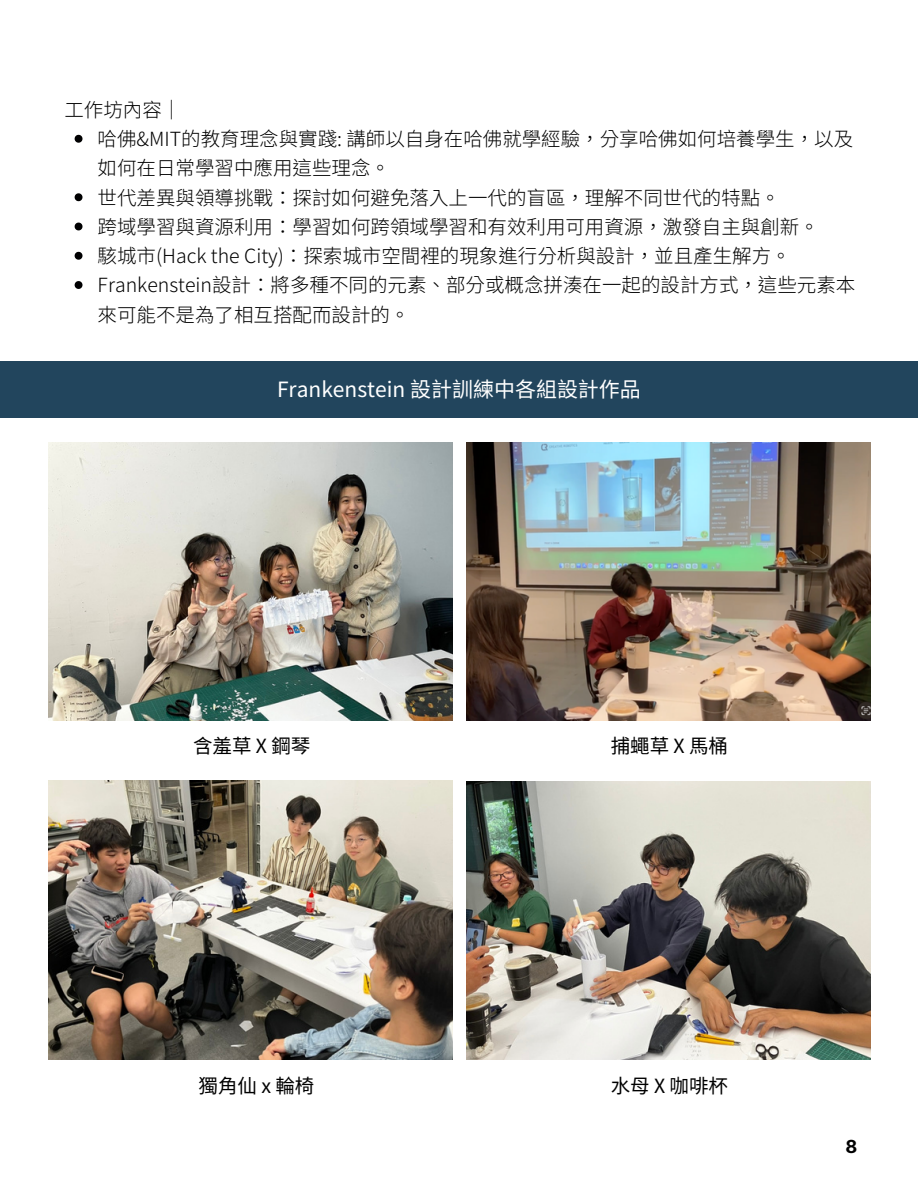
<style>
.page{position:relative;width:918px;height:1188px;background:#fff}
.page>*{position:absolute;margin:0;border:0;box-sizing:border-box;transform-origin:0 0}
.t1{font:21px "Noto Sans TC";color:#fff}
.t2{font:300 19.5px/29.2px "Source Han Sans SC";color:#000001}
.t3{font:19.5px "Noto Sans TC";color:#000}
.t4{font:700 18px "Inter";color:#000001}
</style>
<div class="page">
<img style="left:48px;top:443px;width:404px;height:277px">
<img style="left:466px;top:782px;width:404px;height:278px">
<img style="left:48px;top:781px;width:404px;height:279px">
<img style="left:466px;top:443px;width:404px;height:277px">
<svg style="left:75px;top:135px;width:8px;height:8px"></svg>
<svg style="left:75px;top:193px;width:8px;height:8px"></svg>
<svg style="left:75px;top:223px;width:8px;height:7px"></svg>
<svg style="left:75px;top:252px;width:8px;height:8px"></svg>
<svg style="left:75px;top:281px;width:8px;height:8px"></svg>
<div style="left:0;top:361px;width:918px;height:57px;background:#22455d"></div>
<p class="t2" style="left:65px;top:94px;width:118px">工作坊內容｜</p>
<p class="t2" style="left:98px;top:123px;width:755px">哈佛&amp;MIT的教育理念與實踐: 講師以自身在哈佛就學經驗， 分享哈佛如何培養學生， 以及如何在日常學習中應用這些理念。</p>
<p class="t2" style="left:98px;top:181px;width:670px">世代差異與領導挑戰： 探討如何避免落入上一代的盲區， 理解不同世代的特點。</p>
<p class="t2" style="left:98px;top:211px;width:709px">跨域學習與資源利用： 學習如何跨領域學習和有效利用可用資源， 激發自主與創新。</p>
<h1 class="t2" style="left:98px;top:240px;width:681px">駭城市(Hack the City)： 探索城市空間裡的現象進行分析與設計， 並且產生解方。</h1>
<p class="t2" style="left:98px;top:269px;width:759px">Frankenstein設計： 將多種不同的元素、 部分或概念拼湊在一起的設計方式， 這些元素本來可能不是為了相互搭配而設計的。</p>
<h1 class="t1" style="left:277px;top:373px;width:365px">Frankenstein 設計訓練中各組設計作品</h1>
<p class="t3" style="left:193px;top:731px;width:119px">含羞草 X 鋼琴</p>
<p class="t3" style="left:611px;top:731px;width:119px">捕蠅草 X 馬桶</p>
<p class="t3" style="left:199px;top:1070px;width:117px">獨角仙x輪椅</p>
<h1 class="t3" style="left:611px;top:1070px;width:119px">水母 X 咖啡杯</h1>
<p class="t4" style="left:846px;top:1135px;width:13px">8</p>
</div>
